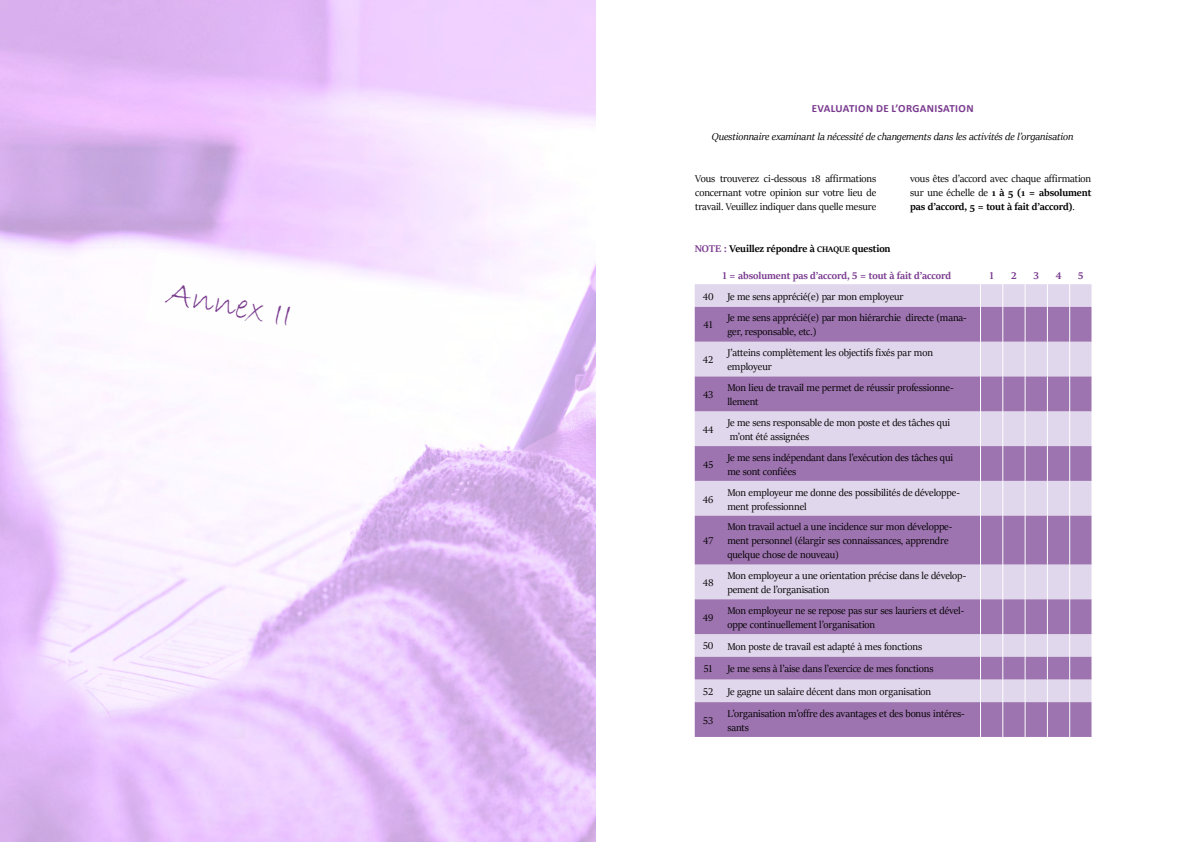
<style>
.page{position:relative;width:1191px;height:842px;background:#fff}
.page>*{position:absolute;margin:0;border:0;box-sizing:border-box;transform-origin:0 0}
.t1{font:36px "Bradley Hand ITC";color:#7a3b8f}
.t2{font:11px/14px "Sitka Banner";letter-spacing:-.005em;color:#000}
.t3{font:italic 11px "Sitka Banner";letter-spacing:-.005em;color:#000}
.t4{font:700 11px "Sitka Banner";letter-spacing:-.005em;color:#7a3b8f}
.t5{font:700 11px "Sitka Banner";letter-spacing:-.005em;color:#000}
.t6{font:700 11px "Calibri";letter-spacing:.035em;color:#7a3b8f}
.s1{font-weight:700}
.s2{color:#7a3b8f}
.s3{font-size:9px}
</style>
<div class="page">
<img style="left:0;top:0;width:596px;height:842px">
<svg style="left:137px;top:244px;width:321px;height:141px"></svg>
<svg style="left:145px;top:252px;width:305px;height:126px"></svg>
<div style="left:694px;top:284px;width:397px;height:23px;background:#e1d7ec"></div>
<svg style="left:694px;top:307px;width:397px;height:430px;background:#bca1cb"></svg>
<svg style="left:980px;top:284px;width:1px;height:23px"></svg>
<svg style="left:1002px;top:284px;width:1px;height:23px"></svg>
<svg style="left:1025px;top:284px;width:1px;height:23px"></svg>
<svg style="left:1047px;top:284px;width:1px;height:23px"></svg>
<svg style="left:1069px;top:284px;width:1px;height:23px"></svg>
<svg style="left:1091px;top:284px;width:1px;height:23px"></svg>
<hr style="left:980px;top:307px;width:1px;height:35px;background:#fff">
<hr style="left:1002px;top:307px;width:1px;height:35px;background:#fff">
<hr style="left:1025px;top:307px;width:1px;height:35px;background:#fff">
<hr style="left:1047px;top:307px;width:1px;height:35px;background:#fff">
<hr style="left:1069px;top:307px;width:1px;height:35px;background:#fff">
<hr style="left:980px;top:342px;width:1px;height:34px;background:#fff">
<hr style="left:1002px;top:342px;width:1px;height:34px;background:#fff">
<hr style="left:1025px;top:342px;width:1px;height:34px;background:#fff">
<hr style="left:1047px;top:342px;width:1px;height:34px;background:#fff">
<hr style="left:1069px;top:342px;width:1px;height:34px;background:#fff">
<hr style="left:980px;top:376px;width:1px;height:35px;background:#fff">
<hr style="left:1002px;top:376px;width:1px;height:35px;background:#fff">
<hr style="left:1025px;top:376px;width:1px;height:35px;background:#fff">
<hr style="left:1047px;top:376px;width:1px;height:35px;background:#fff">
<hr style="left:1069px;top:376px;width:1px;height:35px;background:#fff">
<hr style="left:980px;top:411px;width:1px;height:35px;background:#fff">
<hr style="left:1002px;top:411px;width:1px;height:35px;background:#fff">
<hr style="left:1025px;top:411px;width:1px;height:35px;background:#fff">
<hr style="left:1047px;top:411px;width:1px;height:35px;background:#fff">
<hr style="left:1069px;top:411px;width:1px;height:35px;background:#fff">
<hr style="left:980px;top:446px;width:1px;height:35px;background:#fff">
<hr style="left:1002px;top:446px;width:1px;height:35px;background:#fff">
<hr style="left:1025px;top:446px;width:1px;height:35px;background:#fff">
<hr style="left:1047px;top:446px;width:1px;height:35px;background:#fff">
<hr style="left:1069px;top:446px;width:1px;height:35px;background:#fff">
<hr style="left:980px;top:481px;width:1px;height:35px;background:#fff">
<hr style="left:1002px;top:481px;width:1px;height:35px;background:#fff">
<hr style="left:1025px;top:481px;width:1px;height:35px;background:#fff">
<hr style="left:1047px;top:481px;width:1px;height:35px;background:#fff">
<hr style="left:1069px;top:481px;width:1px;height:35px;background:#fff">
<hr style="left:980px;top:516px;width:1px;height:48px;background:#fff">
<hr style="left:1002px;top:516px;width:1px;height:48px;background:#fff">
<hr style="left:1025px;top:516px;width:1px;height:48px;background:#fff">
<hr style="left:1047px;top:516px;width:1px;height:48px;background:#fff">
<hr style="left:1069px;top:516px;width:1px;height:48px;background:#fff">
<hr style="left:980px;top:564px;width:1px;height:35px;background:#fff">
<hr style="left:1002px;top:564px;width:1px;height:35px;background:#fff">
<hr style="left:1025px;top:564px;width:1px;height:35px;background:#fff">
<hr style="left:1047px;top:564px;width:1px;height:35px;background:#fff">
<hr style="left:1069px;top:564px;width:1px;height:35px;background:#fff">
<hr style="left:980px;top:599px;width:1px;height:35px;background:#fff">
<hr style="left:1002px;top:599px;width:1px;height:35px;background:#fff">
<hr style="left:1025px;top:599px;width:1px;height:35px;background:#fff">
<hr style="left:1047px;top:599px;width:1px;height:35px;background:#fff">
<hr style="left:1069px;top:599px;width:1px;height:35px;background:#fff">
<svg style="left:980px;top:634px;width:1px;height:68px"></svg>
<svg style="left:1002px;top:634px;width:1px;height:68px"></svg>
<svg style="left:1025px;top:634px;width:1px;height:68px"></svg>
<svg style="left:1047px;top:634px;width:1px;height:68px"></svg>
<svg style="left:1069px;top:634px;width:1px;height:68px"></svg>
<svg style="left:1091px;top:634px;width:1px;height:68px"></svg>
<hr style="left:980px;top:702px;width:1px;height:35px;background:#fff">
<hr style="left:1002px;top:702px;width:1px;height:35px;background:#fff">
<hr style="left:1025px;top:702px;width:1px;height:35px;background:#fff">
<hr style="left:1047px;top:702px;width:1px;height:35px;background:#fff">
<hr style="left:1069px;top:702px;width:1px;height:35px;background:#fff">
<h1 class="t1" style="left:172px;top:270px;width:128px;rotate:11deg">Annex II</h1>
<p class="t6" style="left:811px;top:101px;width:163px">EVALUATION DE L’ORGANISATION</p>
<p class="t3" style="left:712px;top:129px;width:363px">Questionnaire examinant la nécessité de changements dans les activités de l’organisation</p>
<p class="t2" style="left:695px;top:171px;width:182px;text-align:justify">Vous trouverez ci-dessous 18 affirmations concernant votre opinion sur votre lieu de travail. Veuillez indiquer dans quelle mesure</p>
<p class="t2" style="left:910px;top:171px;width:182px;text-align:justify">vous êtes d’accord avec chaque affirmation sur une échelle de <span class="s1">1 à 5 (1 = absolument pas d’accord, 5 = tout à fait d’accord)</span>.</p>
<p class="t5" style="left:694px;top:241px;width:197px"><span class="s2">NOTE :</span> Veuillez répondre à <span class="s3">CHAQUE</span> question</p>
<p class="t4" style="left:722px;top:267px;width:230px">1 = absolument pas d’accord, 5 = tout à fait d’accord</p>
<p class="t4" style="left:989px;top:267px;width:6px">1</p>
<p class="t4" style="left:1011px;top:267px;width:7px">2</p>
<p class="t4" style="left:1033px;top:267px;width:7px">3</p>
<p class="t4" style="left:1055px;top:267px;width:7px">4</p>
<p class="t4" style="left:1078px;top:267px;width:7px">5</p>
<p class="t2" style="left:703px;top:289px;width:202px">40 Je me sens apprécié(e) par mon employeur</p>
<p class="t2" style="left:703px;top:318px;width:11px">41</p>
<p class="t2" style="left:727px;top:311px;width:240px">Je me sens apprécié(e) par mon hiérarchie directe (mana&shy;ger, responsable, etc.)</p>
<p class="t2" style="left:703px;top:352px;width:12px">42</p>
<p class="t2" style="left:727px;top:345px;width:207px">J’atteins complètement les objectifs fixés par mon employeur</p>
<p class="t2" style="left:703px;top:387px;width:12px">43</p>
<p class="t2" style="left:727px;top:380px;width:227px">Mon lieu de travail me permet de réussir professionne&shy;llement</p>
<p class="t2" style="left:703px;top:422px;width:12px">44</p>
<p class="t2" style="left:727px;top:415px;width:224px">Je me sens responsable de mon poste et des tâches qui m’ont été assignées</p>
<p class="t2" style="left:703px;top:457px;width:12px">45</p>
<p class="t2" style="left:727px;top:450px;width:227px">Je me sens indépendant dans l’exécution des tâches qui me sont confiées</p>
<p class="t2" style="left:703px;top:492px;width:12px">46</p>
<p class="t2" style="left:727px;top:485px;width:234px">Mon employeur me donne des possibilités de développe&shy;ment professionnel</p>
<p class="t2" style="left:703px;top:533px;width:12px">47</p>
<p class="t2" style="left:727px;top:519px;width:226px">Mon travail actuel a une incidence sur mon développe&shy;ment personnel (élargir ses connaissances, apprendre quelque chose de nouveau)</p>
<p class="t2" style="left:703px;top:575px;width:12px">48</p>
<p class="t2" style="left:727px;top:568px;width:240px">Mon employeur a une orientation précise dans le dévelop&shy;pement de l’organisation</p>
<p class="t2" style="left:703px;top:610px;width:12px">49</p>
<p class="t2" style="left:727px;top:603px;width:238px">Mon employeur ne se repose pas sur ses lauriers et dével&shy;oppe continuellement l’organisation</p>
<p class="t2" style="left:703px;top:638px;width:12px">50</p>
<p class="t2" style="left:727px;top:639px;width:196px">Mon poste de travail est adapté à mes fonctions</p>
<p class="t2" style="left:704px;top:661px;width:10px">51</p>
<p class="t2" style="left:727px;top:661px;width:208px">Je me sens à l’aise dans l’exercice de mes fonctions</p>
<p class="t2" style="left:703px;top:684px;width:11px">52</p>
<p class="t2" style="left:727px;top:684px;width:205px">Je gagne un salaire décent dans mon organisation</p>
<p class="t2" style="left:703px;top:713px;width:11px">53</p>
<p class="t2" style="left:727px;top:706px;width:239px">L’organisation m’offre des avantages et des bonus intéres&shy;sants</p>
</div>
